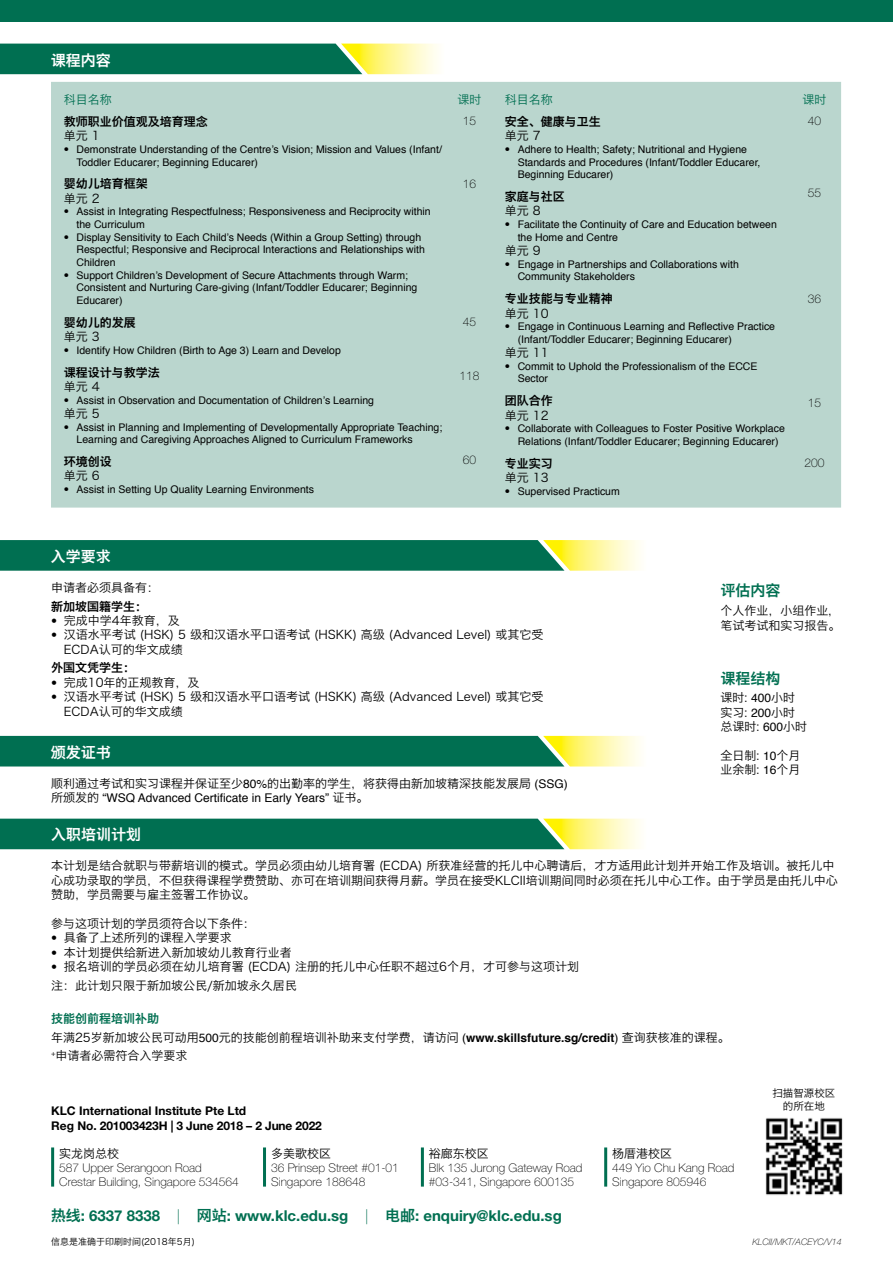
<style>
.page{position:relative;width:893px;height:1263px;background:#fff}
.page>*{position:absolute;margin:0;border:0;box-sizing:border-box;transform-origin:0 0}
.t1{font:700 15px "Helvetica Neue LT Std";color:#006f51}
.t2{font:15px "Hiragino Sans GB W6";color:#fff}
.t3{font:15px "Hiragino Sans GB W6";color:#006f51}
.t4{font:12px/14.4px "Hiragino Sans GB W3";color:#000}
.t5{font:100 12px/14.2px "Helvetica Neue LT Std";color:#000}
.t6{font:12px "Hiragino Sans GB W6";color:#000}
.t7{font:700 12px/14.4px "Helvetica Neue LT Std";color:#000}
.t8{font:12px "Helvetica";color:#000}
.t9{font:12px "Hiragino Sans GB W3";color:#006f51}
.t10{font:12px "Hiragino Sans GB W6";color:#006f51}
.t11{font:10.5px/12.6px "Helvetica";color:#000}
.t12{font:10.5px/12.6px "Hiragino Sans GB W3";color:#000;text-align:center}
.t13{font:9px "Hiragino Sans GB W3";color:#000}
.t14{font:italic 100 9px "Helvetica Neue LT Std";color:#000}
.s1{font-weight:300}
.s2{font-family:"Helvetica Neue LT Std";font-weight:100}
.s3{font-family:"Helvetica"}
.s4{font-family:"Hiragino Sans GB W3"}
.s5{font-family:"Helvetica";font-weight:700}
.s6{font-family:"Hiragino Sans GB W6";font-weight:400}
.s7{font-weight:100}
</style>
<div class="page">
<hr style="left:51px;top:1147px;width:3px;height:39px;background:#006f51">
<hr style="left:263px;top:1147px;width:3px;height:39px;background:#006f51">
<hr style="left:421px;top:1147px;width:3px;height:39px;background:#006f51">
<hr style="left:604px;top:1147px;width:3px;height:39px;background:#006f51">
<div style="left:0;top:0;width:893px;height:21px;background:#006f51"></div>
<svg style="left:0;top:44px;width:438px;height:30px;background:#338a5f"></svg>
<svg style="left:0;top:540px;width:640px;height:31px;background:#25835c"></svg>
<svg style="left:0;top:736px;width:640px;height:30px;background:#22815a"></svg>
<svg style="left:0;top:819px;width:640px;height:30px;background:#22815a"></svg>
<div style="left:51px;top:82px;width:790px;height:426px;background:#bad6ce"></div>
<img style="left:765px;top:1118px;width:78px;height:77px">
<h1 class="t2" style="left:51px;top:50px;width:61px">课程内容</h1>
<p class="t9" style="left:64px;top:92px;width:49px">科目名称</p>
<p class="t9" style="left:457px;top:92px;width:25px">课时</p>
<p class="t9" style="left:505px;top:92px;width:49px">科目名称</p>
<p class="t9" style="left:802px;top:92px;width:25px">课时</p>
<p class="t6" style="left:64px;top:114px;width:145px">教师职业价值观及培育理念</p>
<p class="t4" style="left:64px;top:128px;width:37px">单元 1</p>
<p class="t11" style="left:77px;top:143px;width:367px;text-indent:-13px"><span class="s1">•</span> Demonstrate Understanding of the Centre’s Vision; Mission and Values (Infant/<br>Toddler Educarer; Beginning Educarer)</p>
<p class="t6" style="left:64px;top:176px;width:85px">婴幼儿培育框架</p>
<p class="t4" style="left:64px;top:191px;width:37px">单元 2</p>
<p class="t11" style="left:77px;top:206px;width:356px;text-indent:-13px"><span class="s1">•</span> Assist in Integrating Respectfulness; Responsiveness and Reciprocity within the Curriculum</p>
<p class="t11" style="left:77px;top:231px;width:350px;text-indent:-13px"><span class="s1">•</span> Display Sensitivity to Each Child’s Needs (Within a Group Setting) through<br>Respectful; Responsive and Reciprocal Interactions and Relationships with<br>Children</p>
<p class="t11" style="left:77px;top:269px;width:342px;text-indent:-13px"><span class="s1">•</span> Support Children’s Development of Secure Attachments through Warm;<br>Consistent and Nurturing Care-giving (Infant/Toddler Educarer; Beginning<br>Educarer)</p>
<p class="t6" style="left:64px;top:314px;width:73px">婴幼儿的发展</p>
<p class="t4" style="left:64px;top:329px;width:37px">单元 3</p>
<p class="t11" style="left:64px;top:344px;width:279px"><span class="s1">•</span> Identify How Children (Birth to Age 3) Learn and Develop</p>
<p class="t6" style="left:64px;top:364px;width:97px">课程设计与教学法</p>
<p class="t4" style="left:64px;top:379px;width:37px">单元 4</p>
<p class="t11" style="left:64px;top:394px;width:312px"><span class="s1">•</span> Assist in Observation and Documentation of Children’s Learning</p>
<p class="t4" style="left:64px;top:406px;width:37px">单元 5</p>
<p class="t11" style="left:77px;top:421px;width:367px;text-indent:-13px"><span class="s1">•</span> Assist in Planning and Implementing of Developmentally Appropriate Teaching;<br>Learning and Caregiving Approaches Aligned to Curriculum Frameworks</p>
<p class="t6" style="left:64px;top:454px;width:49px">环境创设</p>
<p class="t4" style="left:64px;top:468px;width:37px">单元 6</p>
<p class="t11" style="left:64px;top:483px;width:252px"><span class="s1">•</span> Assist in Setting Up Quality Learning Environments</p>
<p class="t6" style="left:505px;top:114px;width:97px">安全、健康与卫生</p>
<p class="t4" style="left:505px;top:128px;width:37px">单元 7</p>
<p class="t11" style="left:518px;top:143px;width:244px;text-indent:-13px"><span class="s1">•</span> Adhere to Health; Safety; Nutritional and Hygiene<br>Standards and Procedures (Infant/Toddler Educarer,<br>Beginning Educarer)</p>
<p class="t6" style="left:505px;top:189px;width:61px">家庭与社区</p>
<p class="t4" style="left:505px;top:204px;width:37px">单元 8</p>
<p class="t11" style="left:518px;top:218px;width:261px;text-indent:-13px"><span class="s1">•</span> Facilitate the Continuity of Care and Education between the Home and Centre</p>
<p class="t4" style="left:505px;top:243px;width:37px">单元 9</p>
<p class="t11" style="left:518px;top:258px;width:223px;text-indent:-13px"><span class="s1">•</span> Engage in Partnerships and Collaborations with<br>Community Stakeholders</p>
<p class="t6" style="left:505px;top:291px;width:109px">专业技能与专业精神</p>
<p class="t4" style="left:505px;top:306px;width:45px">单元 10</p>
<p class="t11" style="left:518px;top:321px;width:259px;text-indent:-13px"><span class="s1">•</span> Engage in Continuous Learning and Reflective Practice (Infant/Toddler Educarer; Beginning Educarer)</p>
<p class="t4" style="left:505px;top:345px;width:45px">单元 11</p>
<p class="t11" style="left:518px;top:360px;width:241px;text-indent:-13px"><span class="s1">•</span> Commit to Uphold the Professionalism of the ECCE<br>Sector</p>
<p class="t6" style="left:505px;top:393px;width:49px">团队合作</p>
<p class="t4" style="left:505px;top:408px;width:45px">单元 12</p>
<p class="t11" style="left:518px;top:423px;width:269px;text-indent:-13px"><span class="s1">•</span> Collaborate with Colleagues to Foster Positive Workplace<br>Relations (Infant/Toddler Educarer; Beginning Educarer)</p>
<p class="t6" style="left:505px;top:455px;width:49px">专业实习</p>
<p class="t4" style="left:505px;top:470px;width:45px">单元 13</p>
<p class="t11" style="left:505px;top:485px;width:116px"><span class="s1">•</span> Supervised Practicum</p>
<p class="t5" style="left:808px;top:114px;width:15px">40</p>
<p class="t5" style="left:463px;top:114px;width:15px">15</p>
<p class="t5" style="left:463px;top:176px;width:15px">16</p>
<p class="t5" style="left:808px;top:186px;width:15px">55</p>
<p class="t5" style="left:808px;top:292px;width:15px">36</p>
<p class="t5" style="left:463px;top:314px;width:15px">45</p>
<p class="t5" style="left:459px;top:368px;width:22px">118</p>
<p class="t5" style="left:808px;top:396px;width:15px">15</p>
<p class="t5" style="left:463px;top:452px;width:15px">60</p>
<p class="t5" style="left:804px;top:456px;width:22px">200</p>
<h1 class="t2" style="left:51px;top:547px;width:61px">入学要求</h1>
<p class="t4" style="left:51px;top:580px;width:109px">申请者必须具备有：</p>
<p class="t6" style="left:51px;top:598px;width:97px">新加坡国籍学生：</p>
<p class="t4" style="left:51px;top:613px;width:130px"><span class="s2">•</span> 完成中学4年教育，及</p>
<p class="t4" style="left:64px;top:627px;width:481px;text-indent:-13px"><span class="s2">•</span> 汉语水平考试 (HSK) 5 级和汉语水平口语考试 (HSKK) 高级 (Advanced Level) 或其它受<br>ECDA认可的华文成绩</p>
<p class="t6" style="left:51px;top:660px;width:85px">外国文凭学生：</p>
<p class="t4" style="left:51px;top:675px;width:150px"><span class="s2">•</span> 完成10年的正规教育，及</p>
<p class="t4" style="left:64px;top:689px;width:481px;text-indent:-13px"><span class="s2">•</span> 汉语水平考试 (HSK) 5 级和汉语水平口语考试 (HSKK) 高级 (Advanced Level) 或其它受<br>ECDA认可的华文成绩</p>
<h1 class="t2" style="left:51px;top:742px;width:61px">颁发证书</h1>
<p class="t4" style="left:51px;top:776px;width:518px">顺利通过考试和实习课程并保证至少<span class="s3">80%</span>的出勤率的学生，将获得由新加坡精深技能发展局 <span class="s3">(SSG)</span></p>
<p class="t8" style="left:51px;top:789px;width:319px"><span class="s4">所颁发的</span> “WSQ Advanced Certificate in Early Years” <span class="s4">证书。</span></p>
<h1 class="t3" style="left:720px;top:581px;width:61px">评估内容</h1>
<p class="t4" style="left:720px;top:603px;width:121px">个人作业，小组作业,笔试考试和实习报告。</p>
<h1 class="t3" style="left:720px;top:668px;width:61px">课程结构</h1>
<p class="t4" style="left:720px;top:690px;width:88px">课时: <span class="s3">400</span>小时实习: <span class="s3">200</span>小时总课时: <span class="s3">600</span>小时</p>
<p class="t4" style="left:720px;top:748px;width:82px">全日制: <span class="s3">10</span>个月业余制: <span class="s3">16</span>个月</p>
<h1 class="t2" style="left:51px;top:824px;width:91px">入职培训计划</h1>
<p class="t4" style="left:51px;top:858px;width:788px">本计划是结合就职与带薪培训的模式。学员必须由幼儿培育署 (ECDA) 所获准经营的托儿中心聘请后，才方适用此计划并开始工作及培训。被托儿中心成功录取的学员，不但获得课程学费赞助、亦可在培训期间获得月薪。学员在接受KLCII培训期间同时必须在托儿中心工作。由于学员是由托儿中心赞助，学员需要与雇主签署工作协议。</p>
<p class="t4" style="left:51px;top:916px;width:205px">参与这项计划的学员须符合以下条件：</p>
<p class="t4" style="left:51px;top:930px;width:182px"><span class="s2">•</span> 具备了上述所列的课程入学要求</p>
<p class="t4" style="left:51px;top:945px;width:242px"><span class="s2">•</span> 本计划提供给新进入新加坡幼儿教育行业者</p>
<p class="t4" style="left:51px;top:957px;width:530px;line-height:18.6px"><span class="s2">•</span> 报名培训的学员必须在幼儿培育署 (ECDA) 注册的托儿中心任职不超过6个月，才可参与这项计划注：此计划只限于新加坡公民/新加坡永久居民</p>
<p class="t10" style="left:51px;top:1011px;width:109px">技能创前程培训补助</p>
<p class="t4" style="left:51px;top:1028px;width:680px;line-height:18.6px">年满25岁新加坡公民可动用<span class="s3">500</span>元的技能创前程培训补助来支付学费，请访问 <span class="s3">(</span><span class="s5">www.skillsfuture.sg/credit</span><span class="s3">)</span> 查询获核准的课程。<sup>+</sup>申请者必需符合入学要求</p>
<p class="t7" style="left:51px;top:1104px;width:272px">KLC International Institute Pte Ltd<br>Reg No. 201003423H | 3 June 2018 – 2 June 2022</p>
<p class="t4" style="left:59px;top:1146px;width:61px">实龙岗总校</p>
<p class="t5" style="left:59px;top:1160px;width:181px">587 Upper Serangoon Road<br>Crestar Building, Singapore 534564</p>
<p class="t4" style="left:271px;top:1146px;width:61px">多美歌校区</p>
<p class="t5" style="left:271px;top:1160px;width:129px">36 Prinsep Street #01-01<br>Singapore 188648</p>
<p class="t4" style="left:429px;top:1145px;width:61px">裕廊东校区</p>
<p class="t5" style="left:429px;top:1160px;width:155px">Blk 135 Jurong Gateway Road #03-341, Singapore 600135</p>
<h1 class="t1" style="left:51px;top:1206px;width:512px"><span class="s6">热线</span>: 6337 8338 <span class="s7">|</span> <span class="s6">网站</span>: www.klc.edu.sg <span class="s7">|</span> <span class="s6">电邮</span>: enquiry@klc.edu.sg</h1>
<p class="t4" style="left:612px;top:1145px;width:61px">杨厝港校区</p>
<p class="t5" style="left:612px;top:1160px;width:124px">449 Yio Chu Kang Road<br>Singapore 805946</p>
<p class="t12" style="left:772px;top:1087px;width:64px">扫描智源校区的所在地</p>
<p class="t13" style="left:51px;top:1236px;width:145px">信息是准确于印刷时间(2018年5月)</p>
<p class="t14" style="left:752px;top:1236px;width:91px">KLCII/MKT/ACEYC/V14</p>
</div>
